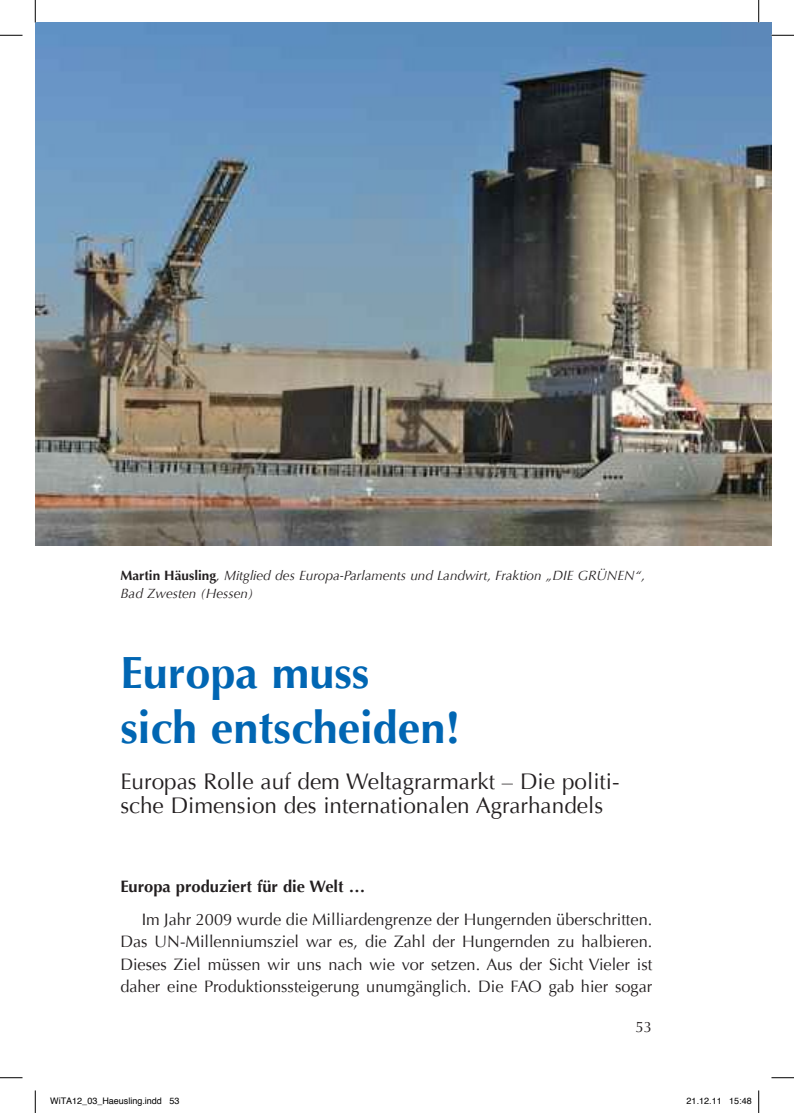
<style>
.page{position:relative;width:794px;height:1113px;background:#fff}
.page>*{position:absolute;margin:0;border:0;box-sizing:border-box;transform-origin:0 0}
.t1{font:700 45px/55.5px "Optima";color:#0166b3}
.t2{font:22.5px/24px "Optima";color:#231f20}
.t3{font:16.5px/22.4px "Optima";color:#231f20;text-align:justify}
.t4{font:700 16.5px "Optima";color:#231f20}
.t5{font:15px "Optima";color:#231f20}
.t6{font:italic 13.5px/18px "Optima";color:#231f20}
.t7{font:9px "Helvetica";color:#000}
.s1{font-weight:700;font-style:normal}
</style>
<div class="page">
<img style="left:35px;top:22px;width:736px;height:524px">
<svg style="left:0;top:35px;width:22px;height:1px"></svg>
<svg style="left:771px;top:35px;width:22px;height:1px"></svg>
<svg style="left:0;top:1077px;width:22px;height:1px"></svg>
<svg style="left:771px;top:1077px;width:22px;height:1px"></svg>
<svg style="left:35px;top:0;width:1px;height:22px"></svg>
<svg style="left:35px;top:1090px;width:1px;height:22px"></svg>
<svg style="left:758px;top:0;width:1px;height:22px"></svg>
<svg style="left:758px;top:1090px;width:1px;height:22px"></svg>
<p class="t6" style="left:120px;top:566px;width:526px"><span class="s1">Martin Häusling</span>, Mitglied des Europa-Parlaments und Landwirt, Fraktion „DIE GRÜNEN“,<br>Bad Zwesten (Hessen)</p>
<h1 class="t1" style="left:120px;top:645px;width:341px">Europa muss<br>sich entscheiden!</h1>
<h2 class="t2" style="left:120px;top:769px;width:500px">Europas Rolle auf dem Weltagrarmarkt – Die politi&shy;sche Dimension des internationalen Agrarhandels</h2>
<p class="t4" style="left:120px;top:876px;width:246px">Europa produziert für die Welt …</p>
<p class="t3" style="left:120px;top:908px;width:533px;text-indent:21px">Im Jahr 2009 wurde die Milliardengrenze der Hungernden überschritten.<br>Das UN-Millenniumsziel war es, die Zahl der Hungernden zu halbieren.<br>Dieses Ziel müssen wir uns nach wie vor setzen. Aus der Sicht Vieler ist daher eine Produktionssteigerung unumgänglich. Die FAO gab hier sogar</p>
<p class="t5" style="left:635px;top:1017px;width:18px">53</p>
<p class="t7" style="left:50px;top:1093px;width:131px">WiTA12_03_Haeusling.indd 53</p>
<p class="t7" style="left:686px;top:1093px;width:67px">21.12.11 15:48</p>
</div>
